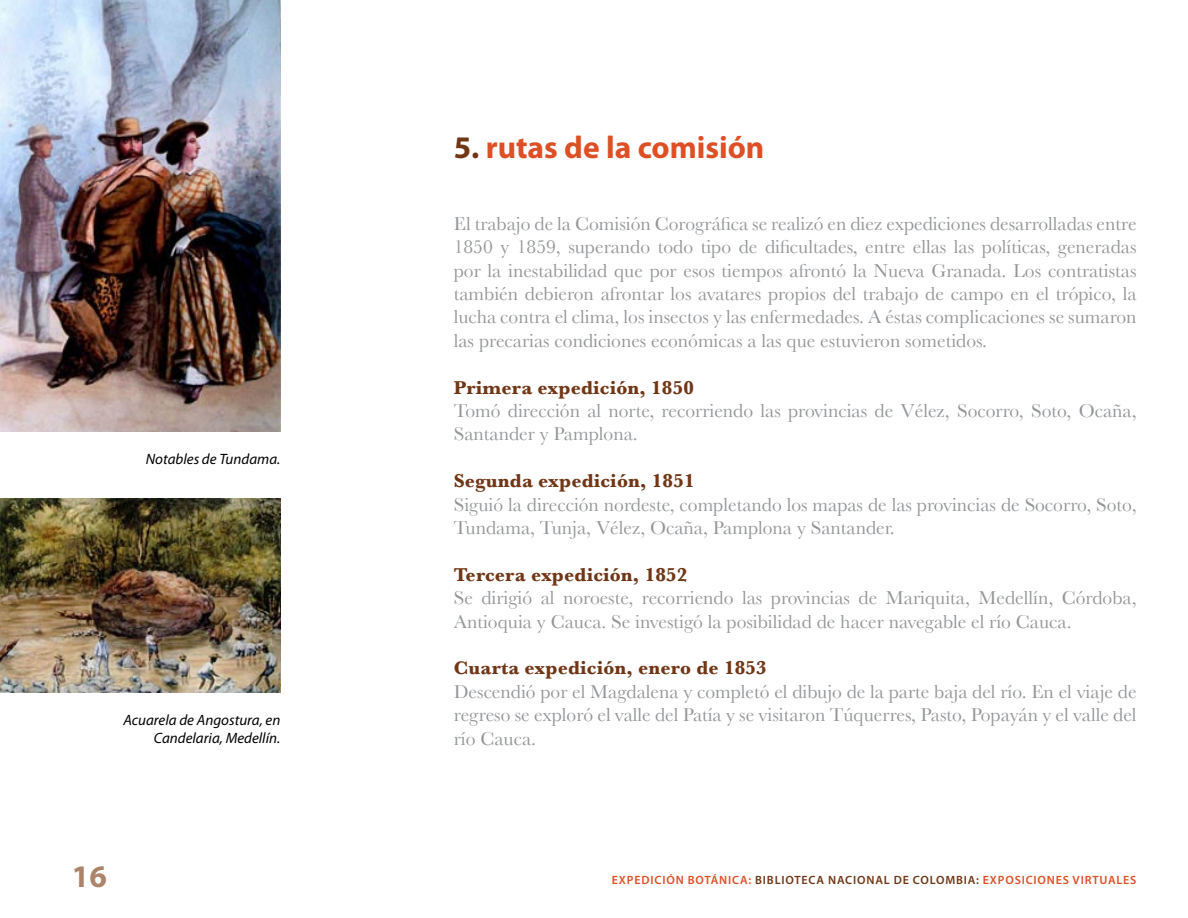
<style>
.page{position:relative;width:1188px;height:918px;background:#fff}
.page>*{position:absolute;margin:0;border:0;box-sizing:border-box;transform-origin:0 0}
.t1{font:700 31.5px "Myriad Pro";color:#de4f26}
.t2{font:700 31.5px "Myriad Pro";color:#ab846a}
.t3{font:19.5px/23.4px "Baskerville";color:#939598}
.t4{font:700 19.5px "Baskerville";letter-spacing:.01em;color:#703616}
.t5{font:italic 15px/18px "Myriad Pro";color:#000;text-align:right}
.t6{font:600 12px "Myriad Pro";letter-spacing:.07em;color:#de4f26}
.s1{color:#703616}
</style>
<div class="page">
<img style="left:0;top:498px;width:280px;height:194px">
<img style="left:0;top:0;width:280px;height:432px">
<p class="t5" style="left:146px;top:450px;width:136px">Notables de Tundama.</p>
<p class="t5" style="left:124px;top:711px;width:158px">Acuarela de Angostura, en<br>Candelaria, Medellín.</p>
<h1 class="t2" style="left:72px;top:856px;width:36px">16</h1>
<h1 class="t1" style="left:454px;top:126px;width:312px"><span class="s1">5.</span> rutas de la comisión</h1>
<p class="t3" style="left:454px;top:212px;width:684px;text-align:justify">El trabajo de la Comisión Corográfica se realizó en diez expediciones desarrolladas entre 1850 y 1859, superando todo tipo de dificultades, entre ellas las políticas, generadas por la inestabilidad que por esos tiempos afrontó la Nueva Granada. Los contratistas también debieron afrontar los avatares propios del trabajo de campo en el trópico, la lucha contra el clima, los insectos y las enfermedades. A éstas complicaciones se sumaron las precarias condiciones económicas a las que estuvieron sometidos.</p>
<p class="t4" style="left:454px;top:376px;width:242px">Primera expedición, 1850</p>
<p class="t3" style="left:454px;top:399px;width:684px">Tomó dirección al norte, recorriendo las provincias de Vélez, Socorro, Soto, Ocaña,<br>Santander y Pamplona.</p>
<p class="t4" style="left:454px;top:469px;width:242px">Segunda expedición, 1851</p>
<p class="t3" style="left:454px;top:492px;width:684px">Siguió la dirección nordeste, completando los mapas de las provincias de Socorro, Soto,<br>Tundama, Tunja, Vélez, Ocaña, Pamplona y Santander.</p>
<p class="t4" style="left:454px;top:563px;width:235px">Tercera expedición, 1852</p>
<p class="t3" style="left:454px;top:586px;width:684px">Se dirigió al noroeste, recorriendo las provincias de Mariquita, Medellín, Córdoba,<br>Antioquia y Cauca. Se investigó la posibilidad de hacer navegable el río Cauca.</p>
<p class="t4" style="left:454px;top:657px;width:314px">Cuarta expedición, enero de 1853</p>
<p class="t3" style="left:454px;top:680px;width:684px;text-align:justify">Descendió por el Magdalena y completó el dibujo de la parte baja del río. En el viaje de regreso se exploró el valle del Patía y se visitaron Túquerres, Pasto, Popayán y el valle del río Cauca.</p>
<p class="t6" style="left:612px;top:872px;width:526px">EXPEDICIÓN BOTÁNICA: <span class="s1">BIBLIOTECA NACIONAL DE COLOMBIA:</span> EXPOSICIONES VIRTUALES</p>
</div>
